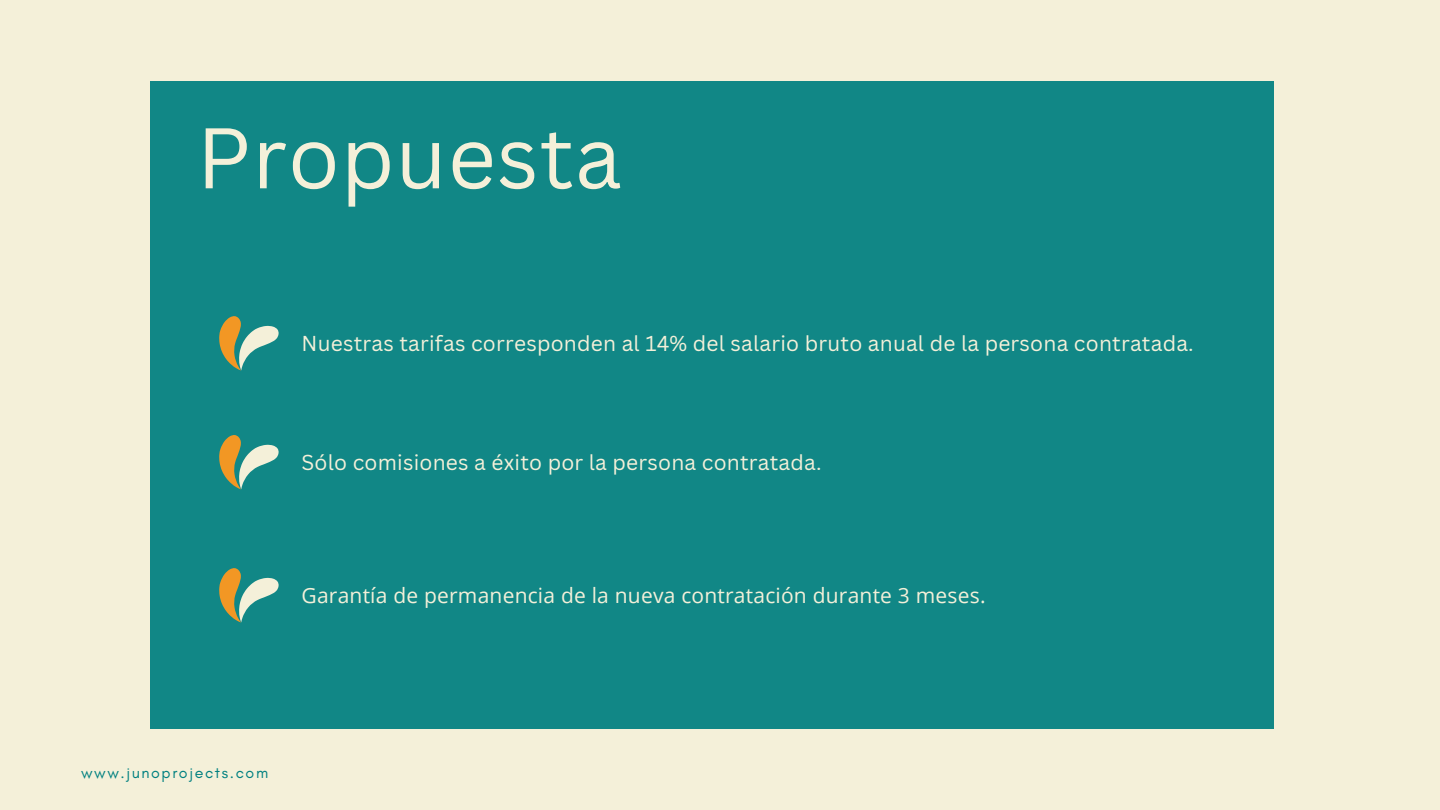
<style>
.page{position:relative;width:1440px;height:810px;background:#f4f0d9}
.page>*{position:absolute;margin:0;border:0;box-sizing:border-box;transform-origin:0 0}
.t1{font:84px "Canva Sans";letter-spacing:.01em;color:#f4f0d9}
.t2{font:21px "Canva Sans";letter-spacing:.01em;color:#f4f0d9}
.t3{font:21px "Open Sans";letter-spacing:.01em;color:#f4f0d9}
.t4{font:16px "Glacial Indifference";letter-spacing:.1em;color:#008080}
</style>
<div class="page">
<div style="left:150px;top:81px;width:1123px;height:648px;background:#118786"></div>
<svg style="left:219px;top:316px;width:60px;height:54px"></svg>
<svg style="left:219px;top:435px;width:60px;height:54px"></svg>
<svg style="left:219px;top:568px;width:60px;height:54px"></svg>
<p class="t1" style="left:197px;top:99px;width:426px">Propuesta</p>
<p class="t2" style="left:302px;top:328px;width:894px">Nuestras tarifas corresponden al 14% del salario bruto anual de la persona contratada.</p>
<p class="t2" style="left:302px;top:447px;width:522px">Sólo comisiones a éxito por la persona contratada.</p>
<p class="t3" style="left:302px;top:580px;width:686px">Garantía de permanencia de la nueva contratación durante 3 meses.</p>
<p class="t4" style="left:81px;top:763px;width:189px">www.junoprojects.com</p>
</div>
